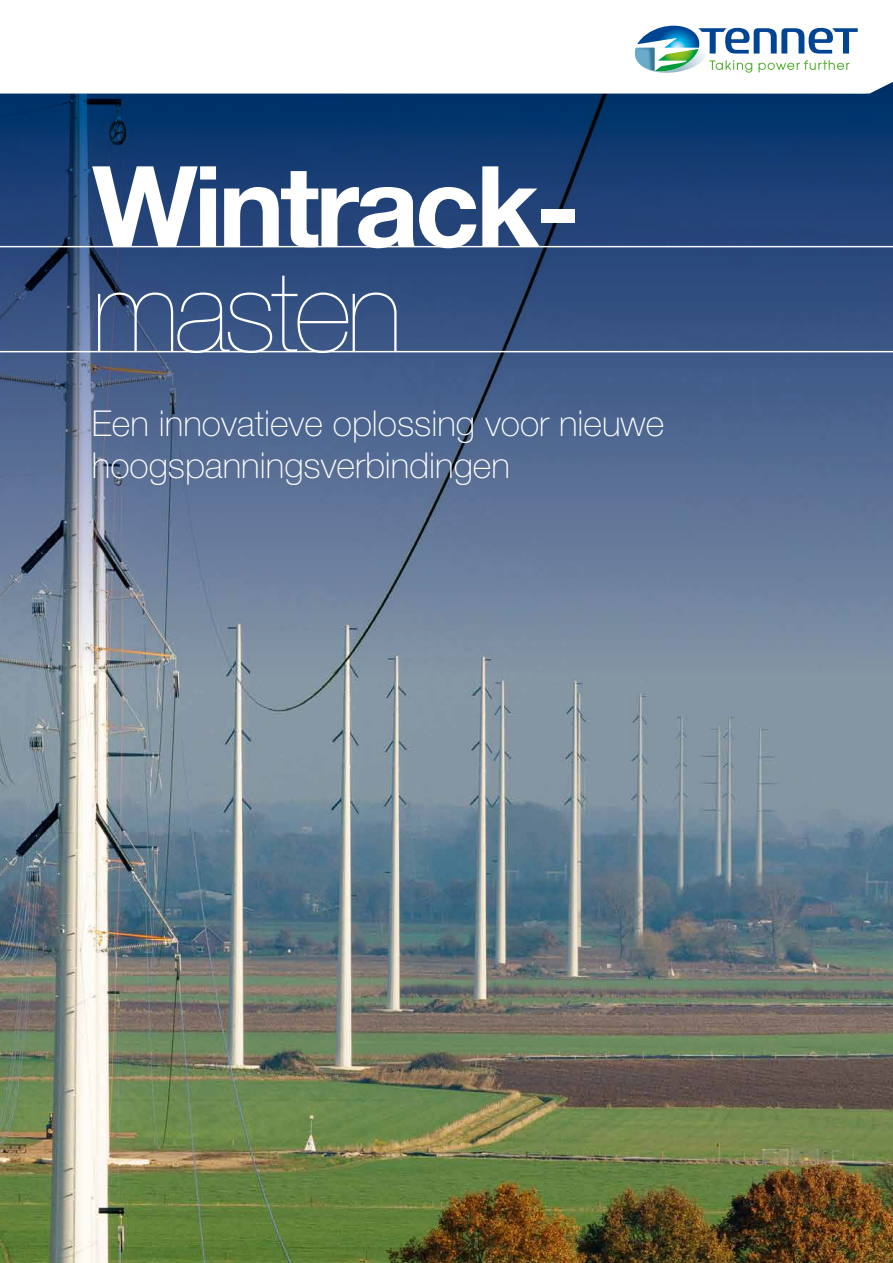
<style>
.page{position:relative;width:893px;height:1263px;background:#fff}
.page>*{position:absolute;margin:0;border:0;box-sizing:border-box;transform-origin:0 0}
.t1{font:700 112.5px "Helvetica Neue LT";letter-spacing:-.04em;color:#fff}
.t2{font:200 112.5px "Helvetica Neue LT";letter-spacing:-.04em;color:#fff}
.t3{font:100 35.7px/42px "Helvetica Neue LT";color:#fff}
</style>
<div class="page">
<img style="left:0;top:674px;width:893px;height:589px">
<svg style="left:1px;top:94px;width:892px;height:580px;background:#456089"></svg>
<svg style="left:0;top:94px;width:1px;height:580px"></svg>
<svg style="left:0;top:93px;width:611px;height:1px"></svg>
<svg style="left:611px;top:25px;width:282px;height:69px"></svg>
<hr style="left:0;top:246px;width:893px;height:1px;background:#fff">
<hr style="left:0;top:351px;width:893px;height:1px;background:#fff">
<h1 class="t1" style="left:92px;top:137px;width:490px">Wintrack-</h1>
<h1 class="t2" style="left:92px;top:247px;width:312px">masten</h1>
<p class="t3" style="left:92px;top:402px;width:574px">Een innovatieve oplossing voor nieuwe hoogspanningsverbindingen</p>
</div>
